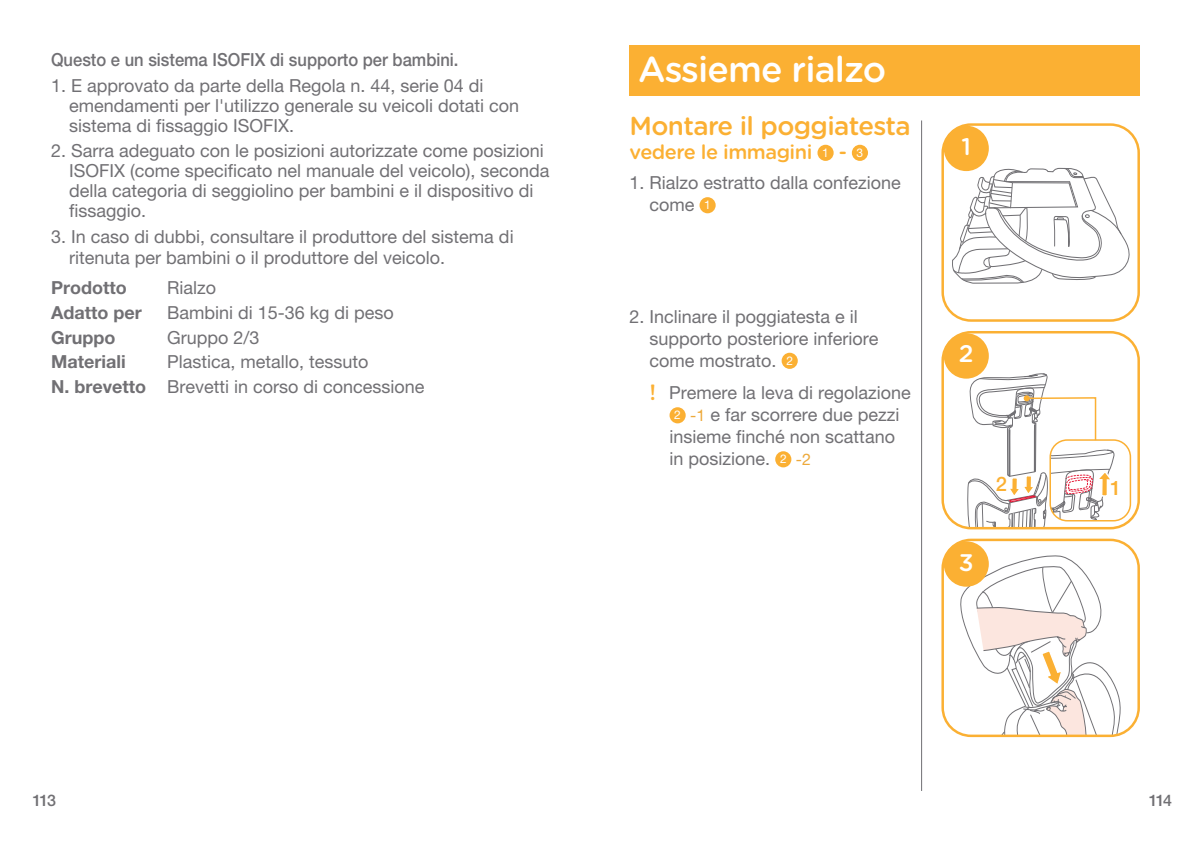
<style>
.page{position:relative;width:1191px;height:842px;background:#fff}
.page>*{position:absolute;margin:0;border:0;box-sizing:border-box;transform-origin:0 0}
.t1{font:500 36px "Gotham Rounded";letter-spacing:-.025em;color:#fff}
.t2{font:500 26px "Gotham Rounded";letter-spacing:-.025em;color:#fbb033}
.t3{font:500 24px "Gotham Rounded";color:#fff}
.t4{font:500 20px "Gotham Rounded";letter-spacing:-.025em;color:#fbb033}
.t5{font:500 20px "Helvetica Neue LT Std";color:#fbb033}
.t6{font:18px/22px "Helvetica Neue LT Std";color:#717074}
.t7{font:500 18px "Helvetica Neue LT Std";color:#717074;scale:.92 1}
.t8{font:700 18px "Helvetica Neue LT Std";color:#717074}
.t9{font:500 16px "Helvetica Neue LT Std";letter-spacing:-.105em;color:#717074}
.s1{font-weight:700}
.s2{font-family:"Helvetica Neue LT Std";font-weight:400;font-size:12px;color:#fff}
.s3{font-size:12px;color:#fff}
.s4{font-family:"Gotham Rounded";font-weight:500;font-size:22px;color:#fbb033}
.s5{font-size:16px;color:#eda93a}
</style>
<div class="page">
<div style="left:629px;top:45px;width:511px;height:51px;background:#fbb033"></div>
<svg style="left:952px;top:160px;width:178px;height:124px"></svg>
<div style="left:941px;top:123px;width:199px;height:199px;border:2px solid #fbb033;border-radius:28px"></div>
<div style="left:943px;top:126px;width:45px;height:45px;background:#fbb033;border-radius:50%"></div>
<div style="left:941px;top:331px;width:199px;height:198px;border:2px solid #fbb033;border-radius:28px"></div>
<div style="left:943px;top:333px;width:45px;height:46px;background:#fbb033;border-radius:50%"></div>
<div style="left:1049px;top:439px;width:82px;height:82px;border:2px solid #fbb033;border-radius:17px"></div>
<svg style="left:959px;top:369px;width:159px;height:159px"></svg>
<div style="left:1110px;top:478px;width:15px;height:25px;background:#fff"></div>
<div style="left:941px;top:539px;width:199px;height:198px;border:2px solid #fbb033;border-radius:28px"></div>
<div style="left:943px;top:541px;width:45px;height:46px;background:#fbb033;border-radius:50%"></div>
<svg style="left:958px;top:554px;width:180px;height:182px"></svg>
<div style="left:817px;top:145px;width:16px;height:16px;background:#fbb033;border-radius:50%"></div>
<div style="left:852px;top:145px;width:16px;height:16px;background:#fbb033;border-radius:50%"></div>
<div style="left:699px;top:197px;width:16px;height:16px;background:#fbb033;border-radius:50%"></div>
<div style="left:781px;top:353px;width:16px;height:16px;background:#fbb033;border-radius:50%"></div>
<div style="left:669px;top:407px;width:16px;height:16px;background:#fbb033;border-radius:50%"></div>
<div style="left:775px;top:451px;width:16px;height:16px;background:#fbb033;border-radius:50%"></div>
<hr style="left:921px;top:120px;width:1px;height:671px;background:#717074">
<p class="t7" style="left:51px;top:49px;width:444px">Questo e un sistema ISOFIX di supporto per bambini.</p>
<p class="t6" style="left:69px;top:75px;width:452px;line-height:20px;text-indent:-18px">1. E approvato da parte della Regola n. 44, serie 04 di emendamenti per l'utilizzo generale su veicoli dotati con sistema di fissaggio ISOFIX.</p>
<p class="t6" style="left:69px;top:141px;width:482px;line-height:20px;text-indent:-18px">2. Sarra adeguato con le posizioni autorizzate come posizioni ISOFIX (come specificato nel manuale del veicolo), seconda della categoria di seggiolino per bambini e il dispositivo di fissaggio.</p>
<p class="t6" style="left:69px;top:226px;width:446px;line-height:21px;text-indent:-18px">3. In caso di dubbi, consultare il produttore del sistema di ritenuta per bambini o il produttore del veicolo.</p>
<p class="t8" style="left:51px;top:277px;width:77px">Prodotto</p>
<p class="t6" style="left:167px;top:277px;width:50px">Rialzo</p>
<p class="t8" style="left:51px;top:301px;width:92px">Adatto per</p>
<p class="t6" style="left:167px;top:301px;width:228px">Bambini di 15-36 kg di peso</p>
<p class="t8" style="left:51px;top:326px;width:66px">Gruppo</p>
<p class="t6" style="left:167px;top:326px;width:94px">Gruppo 2/3</p>
<p class="t8" style="left:51px;top:351px;width:76px">Materiali</p>
<p class="t6" style="left:51px;top:349px;width:375px;line-height:24.6px;text-indent:116px">Plastica, metallo, tessuto<br><span class="s1">N. brevetto</span> Brevetti in corso di concessione</p>
<h1 class="t1" style="left:638px;top:43px;width:249px">Assieme rialzo</h1>
<h2 class="t2" style="left:629px;top:107px;width:283px">Montare il poggiatesta</h2>
<p class="t4" style="left:629px;top:138px;width:235px">vedere le immagini <span class="s2">1</span> - <span class="s2">3</span></p>
<p class="t6" style="left:649px;top:172px;width:253px;text-indent:-20px">1. Rialzo estratto dalla confezione come <span class="s3">1</span></p>
<p class="t6" style="left:649px;top:305px;width:230px;text-indent:-20px">2. Inclinare il poggiatesta e il supporto posteriore inferiore come mostrato. <span class="s3">2</span></p>
<p class="t6" style="left:669px;top:382px;width:243px;text-indent:-20px"><span class="s4">!</span> Premere la leva di regolazione<br><span class="s3">2</span> <span class="s5">-1</span> e far scorrere due pezzi insieme finché non scattano in posizione. <span class="s3">2</span> <span class="s5">-2</span></p>
<h3 class="t3" style="left:961px;top:129px;width:11px">1</h3>
<h3 class="t3" style="left:958px;top:337px;width:16px">2</h3>
<h3 class="t3" style="left:958px;top:545px;width:16px">3</h3>
<p class="t5" style="left:996px;top:472px;width:13px">2</p>
<p class="t5" style="left:1110px;top:476px;width:13px">1</p>
<p class="t9" style="left:32px;top:791px;width:25px">113</p>
<p class="t9" style="left:1148px;top:791px;width:25px">114</p>
</div>
